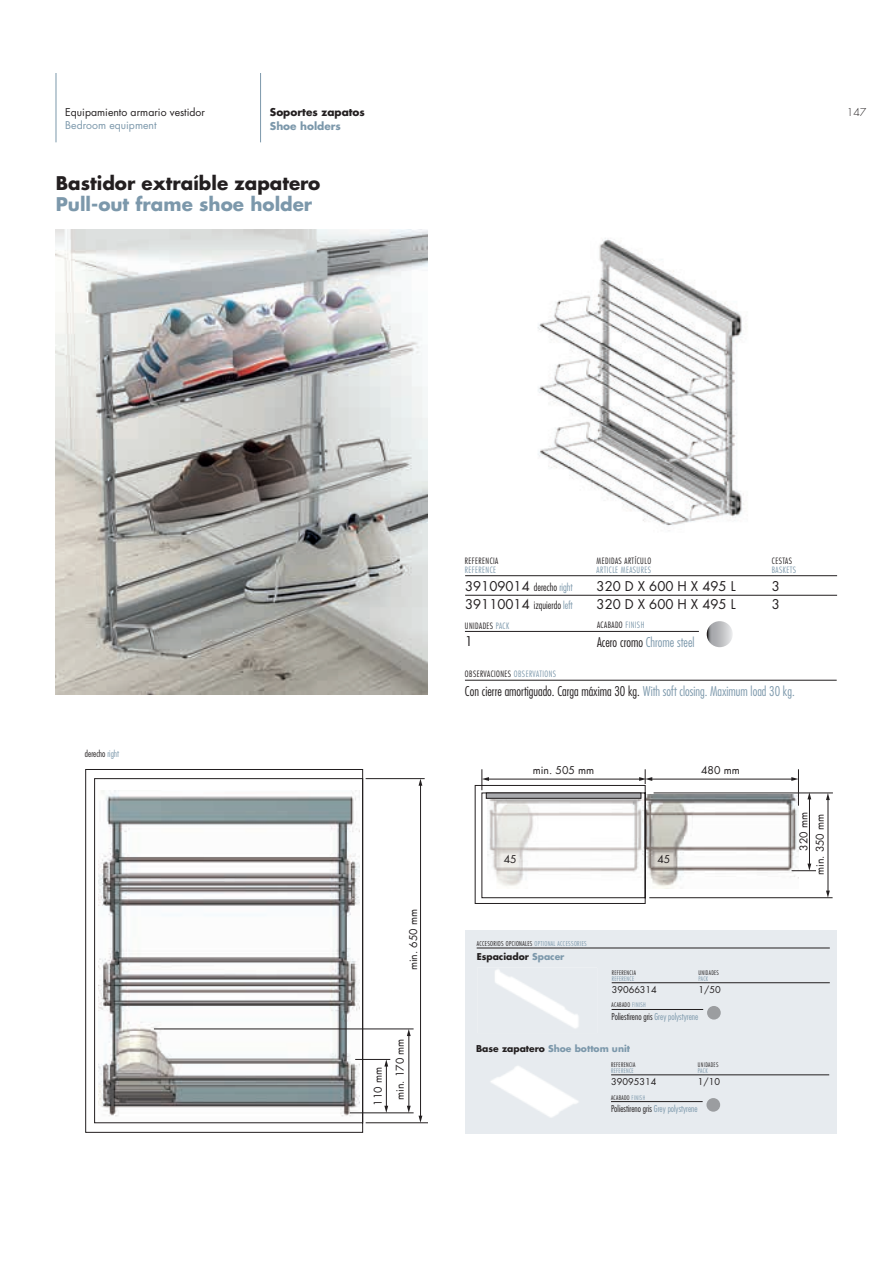
<style>
.page{position:relative;width:893px;height:1263px;background:#fff}
.page>*{position:absolute;margin:0;border:0;box-sizing:border-box;transform-origin:0 0}
.t1{font:700 18.3px "Futura";color:#231f20}
.t2{font:700 18.3px "Futura";color:#7c98ab}
.t3{font:300 condensed 13.05px "Futura";color:#231f20}
.t4{font:13.05px/18.6px "Futura";color:#231f20}
.t5{font:300 condensed 13.05px "Futura";color:#7c98ab}
.t6{font:10.5px "Futura";color:#231f20}
.t7{font:300 condensed 10.5px "Futura";color:#231f20}
.t8{font:10.5px "Futura";color:#7c98ab}
.t9{font:700 10.5px "Futura";color:#231f20}
.t10{font:700 10.5px "Futura";color:#7c98ab}
.t11{font:300 10.5px "Futura";color:#231f20}
.t12{font:300 condensed 9.15px "Futura";color:#231f20}
.t13{font:700 9.15px "Futura";color:#7c98ab}
.t14{font:9.15px "Futura";color:#231f20}
.t15{font:700 9.15px "Futura";color:#231f20}
.t16{font:300 condensed 8.55px "Futura";letter-spacing:.05em;color:#231f20}
.t17{font:300 condensed 8.55px "Futura";letter-spacing:.05em;color:#7c98ab}
.t18{font:300 condensed 6.6px "Futura";letter-spacing:.05em;color:#231f20}
.t19{font:300 condensed 6.15px "Futura";letter-spacing:.05em;color:#231f20}
.t20{font:300 condensed 6.15px "Futura";letter-spacing:.05em;color:#7c98ab}
.s1{color:#7c98ab}
.s2{font-weight:300;font-stretch:condensed;font-size:10.5px}
.s3{font-weight:300;font-stretch:condensed;font-size:10.5px;color:#7c98ab}
.s4{font-weight:400;font-stretch:normal;font-size:13.05px}
.s5{color:#231f20}
</style>
<div class="page">
<img style="left:56px;top:230px;width:372px;height:465px">
<img style="left:537px;top:238px;width:208px;height:288px">
<svg style="left:85px;top:769px;width:278px;height:364px"></svg>
<hr style="left:366px;top:1122px;width:62px;height:1px;background:#231f20">
<hr style="left:350px;top:1113px;width:64px;height:1px;background:#231f20">
<hr style="left:154px;top:1029px;width:260px;height:1px;background:#231f20">
<hr style="left:366px;top:778px;width:59px;height:1px;background:#231f20">
<hr style="left:420px;top:784px;width:1px;height:333px;background:#231f20">
<svg style="left:418px;top:1116px;width:4px;height:7px"></svg>
<svg style="left:418px;top:779px;width:4px;height:7px"></svg>
<hr style="left:408px;top:1035px;width:1px;height:72px;background:#231f20">
<svg style="left:407px;top:1106px;width:4px;height:7px"></svg>
<svg style="left:407px;top:1029px;width:4px;height:7px"></svg>
<hr style="left:386px;top:1065px;width:1px;height:42px;background:#231f20">
<svg style="left:384px;top:1106px;width:4px;height:7px"></svg>
<svg style="left:384px;top:1060px;width:4px;height:7px"></svg>
<hr style="left:355px;top:1059px;width:35px;height:1px;background:#231f20">
<hr style="left:653px;top:793px;width:180px;height:1px;background:#231f20">
<hr style="left:649px;top:897px;width:183px;height:1px;background:#231f20">
<hr style="left:828px;top:799px;width:1px;height:93px;background:#231f20">
<svg style="left:826px;top:891px;width:4px;height:7px"></svg>
<svg style="left:826px;top:793px;width:4px;height:7px"></svg>
<svg style="left:474px;top:769px;width:342px;height:135px"></svg>
<svg style="left:707px;top:621px;width:26px;height:26px"></svg>
<hr style="left:465px;top:575px;width:372px;height:1px;background:#231f20">
<hr style="left:465px;top:595px;width:372px;height:1px;background:#231f20">
<hr style="left:465px;top:631px;width:234px;height:1px;background:#231f20">
<hr style="left:465px;top:680px;width:372px;height:1px;background:#231f20">
<div style="left:465px;top:930px;width:372px;height:203px;background:#e7ebef"></div>
<hr style="left:612px;top:982px;width:218px;height:1px;background:#231f20">
<hr style="left:611px;top:1009px;width:92px;height:1px;background:#231f20">
<img style="left:495px;top:969px;width:84px;height:59px">
<hr style="left:477px;top:948px;width:353px;height:1px;background:#231f20">
<div style="left:707px;top:1006px;width:14px;height:14px;background:#9b9da0;border-radius:50%"></div>
<hr style="left:611px;top:1075px;width:218px;height:1px;background:#231f20">
<hr style="left:611px;top:1101px;width:92px;height:1px;background:#231f20">
<img style="left:491px;top:1066px;width:87px;height:52px">
<div style="left:706px;top:1098px;width:14px;height:14px;background:#9b9da0;border-radius:50%"></div>
<hr style="left:56px;top:74px;width:1px;height:68px;background:#7c98ab">
<hr style="left:260px;top:74px;width:1px;height:68px;background:#7c98ab">
<p class="t6" style="left:65px;top:108px;width:141px">Equipamiento armario vestidor</p>
<p class="t8" style="left:65px;top:121px;width:93px">Bedroom equipment</p>
<p class="t9" style="left:270px;top:108px;width:97px">Soportes zapatos</p>
<p class="t11" style="left:847px;top:107px;width:21px">147</p>
<p class="t10" style="left:270px;top:121px;width:73px">Shoe holders</p>
<h1 class="t1" style="left:56px;top:175px;width:266px">Bastidor extraíble zapatero</h1>
<h1 class="t2" style="left:56px;top:196px;width:258px">Pull-out frame shoe holder</h1>
<p class="t12" style="left:85px;top:750px;width:36px">derecho <span class="s1">right</span></p>
<p class="t6" style="left:408px;top:970px;width:63px;rotate:-90deg">min. 650 mm</p>
<p class="t6" style="left:373px;top:1106px;width:40px;rotate:-90deg">110 mm</p>
<p class="t6" style="left:395px;top:1100px;width:63px;rotate:-90deg">min. 170 mm</p>
<p class="t16" style="left:465px;top:557px;width:35px">REFERENCIA</p>
<p class="t17" style="left:465px;top:566px;width:33px">REFERENCE</p>
<p class="t4" style="left:465px;top:578px;width:109px">39109014 <span class="s2">derecho</span> <span class="s3">right</span></p>
<p class="t7" style="left:465px;top:601px;width:109px"><span class="s4">39110014</span> izquierdo <span class="s1">left</span></p>
<p class="t16" style="left:597px;top:557px;width:56px">MEDIDAS ARTÍCULO</p>
<p class="t17" style="left:597px;top:566px;width:56px">ARTICLE MEASURES</p>
<p class="t4" style="left:597px;top:578px;width:141px">320 D X 600 H X 495 L<br>320 D X 600 H X 495 L</p>
<p class="t16" style="left:772px;top:558px;width:22px">CESTAS</p>
<p class="t17" style="left:772px;top:566px;width:26px">BASKETS</p>
<p class="t4" style="left:772px;top:578px;width:10px">3<br>3</p>
<p class="t16" style="left:465px;top:622px;width:46px">UNIDADES <span class="s1">PACK</span></p>
<p class="t4" style="left:465px;top:633px;width:10px">1</p>
<p class="t16" style="left:597px;top:622px;width:49px">ACABADO <span class="s1">FINISH</span></p>
<p class="t5" style="left:597px;top:636px;width:99px"><span class="s5">Acero cromo</span> Chrome steel</p>
<p class="t16" style="left:465px;top:671px;width:93px">OBSERVACIONES <span class="s1">OBSERVATIONS</span></p>
<p class="t3" style="left:465px;top:685px;width:331px">Con cierre amortiguado. Carga máxima 30 kg. <span class="s1">With soft closing. Maximum load 30 kg.</span></p>
<p class="t6" style="left:533px;top:765px;width:63px">min. 505 mm</p>
<p class="t6" style="left:701px;top:765px;width:40px">480 mm</p>
<p class="t6" style="left:504px;top:854px;width:14px">45</p>
<p class="t6" style="left:657px;top:854px;width:14px">45</p>
<p class="t18" style="left:477px;top:941px;width:112px">ACCESORIOS OPCIONALES <span class="s1">OPTIONAL ACCESSORIES</span></p>
<p class="t15" style="left:477px;top:952px;width:89px">Espaciador <span class="s1">Spacer</span></p>
<p class="t19" style="left:612px;top:970px;width:26px">REFERENCIA</p>
<p class="t20" style="left:612px;top:976px;width:24px">REFERENCE</p>
<p class="t14" style="left:612px;top:986px;width:47px">39066314</p>
<p class="t19" style="left:611px;top:1003px;width:36px">ACABADO <span class="s1">FINISH</span></p>
<p class="t19" style="left:698px;top:970px;width:22px">UNIDADES</p>
<p class="t20" style="left:698px;top:976px;width:11px">PACK</p>
<p class="t14" style="left:698px;top:986px;width:24px">1/50</p>
<p class="t12" style="left:611px;top:1013px;width:88px">Poliestireno gris <span class="s1">Grey polystyrene</span></p>
<p class="t13" style="left:476px;top:1045px;width:156px"><span class="s5">Base zapatero</span> Shoe bottom unit</p>
<p class="t14" style="left:611px;top:1078px;width:47px">39095314</p>
<p class="t19" style="left:611px;top:1062px;width:26px">REFERENCIA</p>
<p class="t20" style="left:611px;top:1068px;width:24px">REFERENCE</p>
<p class="t19" style="left:611px;top:1095px;width:36px">ACABADO <span class="s1">FINISH</span></p>
<p class="t19" style="left:698px;top:1062px;width:22px">UNIDADES</p>
<p class="t20" style="left:698px;top:1068px;width:11px">PACK</p>
<p class="t14" style="left:698px;top:1078px;width:24px">1/10</p>
<p class="t12" style="left:611px;top:1105px;width:88px">Poliestireno gris <span class="s1">Grey polystyrene</span></p>
<p class="t6" style="left:798px;top:851px;width:40px;rotate:-90deg">320 mm</p>
<p class="t6" style="left:815px;top:875px;width:63px;rotate:-90deg">min. 350 mm</p>
</div>
